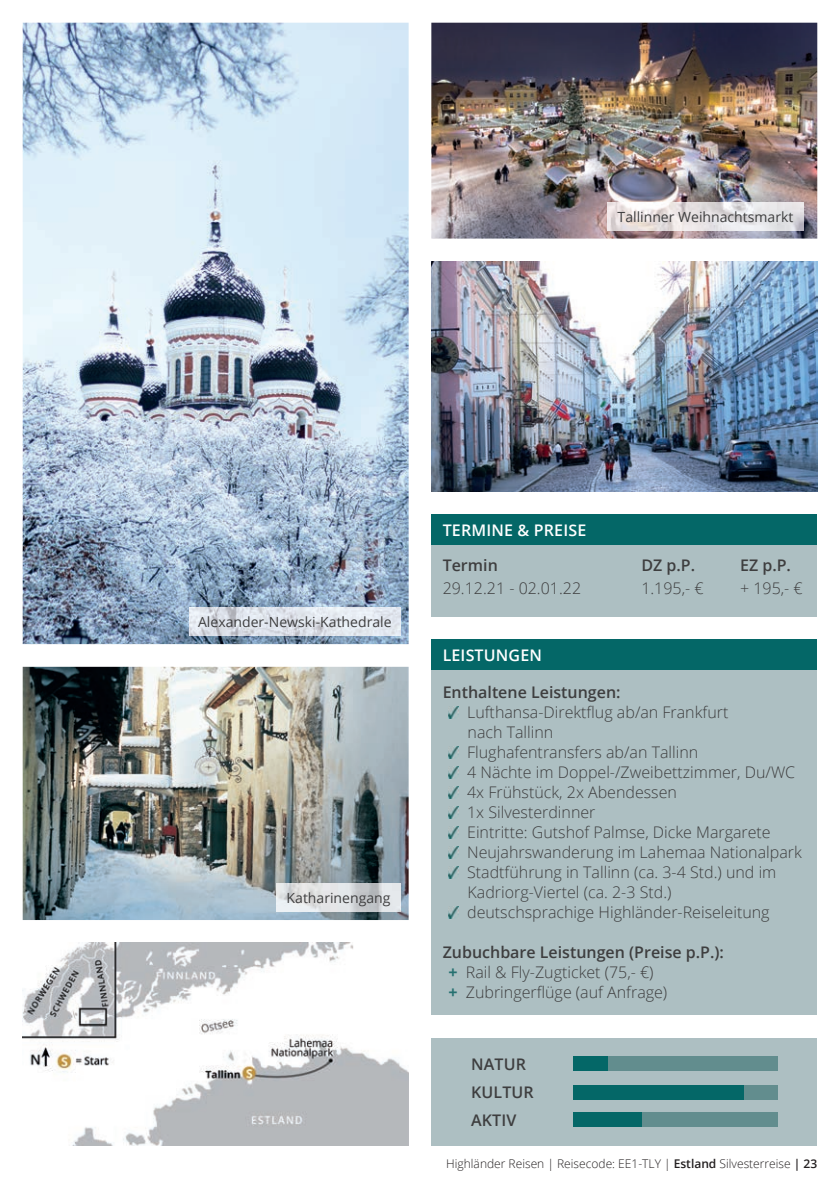
<style>
.page{position:relative;width:840px;height:1191px;background:#fff}
.page>*{position:absolute;margin:0;border:0;box-sizing:border-box;transform-origin:0 0}
.t1{font:300 16px/20px "Open Sans";color:#3e3e3f}
.t2{font:600 16px/28px "Open Sans";color:#3e3e3f}
.t3{font:600 16px "Open Sans";letter-spacing:.01em;color:#fff}
.t4{font:14px "Open Sans";color:#3e3e3f}
.t5{font:300 12px "Open Sans";color:#231f20}
.s1{font-weight:600}
.s2{font-weight:700;color:#267171}
</style>
<div class="page">
<img style="left:23px;top:23px;width:385px;height:621px">
<div style="left:431px;top:523px;width:385px;height:94px;background:#adbfc2"></div>
<div style="left:431px;top:514px;width:385px;height:30px;background:#046767"></div>
<div style="left:431px;top:649px;width:385px;height:366px;background:#adbfc2"></div>
<div style="left:431px;top:639px;width:385px;height:30px;background:#046767"></div>
<svg style="left:448px;top:706px;width:10px;height:12px"></svg>
<svg style="left:448px;top:746px;width:10px;height:12px"></svg>
<svg style="left:448px;top:766px;width:10px;height:12px"></svg>
<svg style="left:448px;top:786px;width:10px;height:12px"></svg>
<svg style="left:448px;top:806px;width:10px;height:12px"></svg>
<svg style="left:448px;top:826px;width:10px;height:12px"></svg>
<svg style="left:448px;top:846px;width:10px;height:12px"></svg>
<svg style="left:448px;top:866px;width:10px;height:12px"></svg>
<svg style="left:448px;top:906px;width:10px;height:12px"></svg>
<div style="left:431px;top:1037px;width:385px;height:108px;background:#adbfc2"></div>
<div style="left:573px;top:1112px;width:204px;height:14px;background:#628d8e"></div>
<div style="left:573px;top:1085px;width:204px;height:14px;background:#628d8e"></div>
<div style="left:573px;top:1056px;width:204px;height:14px;background:#628d8e"></div>
<div style="left:573px;top:1056px;width:34px;height:14px;background:#046767"></div>
<div style="left:573px;top:1085px;width:170px;height:14px;background:#046767"></div>
<div style="left:573px;top:1112px;width:68px;height:14px;background:#046767"></div>
<img style="left:431px;top:23px;width:385px;height:215px">
<img style="left:23px;top:942px;width:385px;height:203px">
<img style="left:431px;top:261px;width:385px;height:231px">
<img style="left:23px;top:667px;width:385px;height:253px">
<img style="left:189px;top:608px;width:211px;height:27px">
<img style="left:277px;top:883px;width:123px;height:28px">
<img style="left:607px;top:202px;width:195px;height:28px">
<p class="t4" style="left:617px;top:207px;width:177px">Tallinner Weihnachtsmarkt</p>
<p class="t4" style="left:198px;top:612px;width:195px">Alexander-Newski-Kathedrale</p>
<p class="t4" style="left:286px;top:888px;width:105px">Katharinengang</p>
<p class="t3" style="left:442px;top:519px;width:145px">TERMINE &amp; PREISE</p>
<p class="t2" style="left:442px;top:550px;width:57px">Termin</p>
<p class="t2" style="left:641px;top:550px;width:55px">DZ p.P.</p>
<p class="t2" style="left:739px;top:550px;width:52px">EZ p.P.</p>
<p class="t1" style="left:442px;top:578px;width:140px">29.12.21 - 02.01.22</p>
<p class="t1" style="left:641px;top:578px;width:64px">1.195,- €</p>
<p class="t1" style="left:739px;top:578px;width:64px">+ 195,- €</p>
<p class="t3" style="left:442px;top:644px;width:101px">LEISTUNGEN</p>
<p class="t2" style="left:442px;top:678px;width:179px">Enthaltene Leistungen:</p>
<p class="t1" style="left:467px;top:702px;width:336px">Lufthansa-Direktflug ab/an Frankfurt<br>nach Tallinn<br>Flughafentransfers ab/an Tallinn<br>4 Nächte im Doppel-/Zweibettzimmer, Du/WC 4x Frühstück, 2x Abendessen<br>1x Silvesterdinner<br>Eintritte: Gutshof Palmse, Dicke Margarete Neujahrswanderung im Lahemaa Nationalpark Stadtführung in Tallinn (ca. 3-4 Std.) und im Kadriorg-Viertel (ca. 2-3 Std.) deutschsprachige Highländer-Reiseleitung</p>
<p class="t1" style="left:448px;top:942px;width:277px;text-indent:-6px"><span class="s1">Zubuchbare Leistungen (Preise p.P.): </span><span class="s2">+</span> Rail &amp; Fly-Zugticket (75,- €)<br><span class="s2">+</span> Zubringerflüge (auf Anfrage)</p>
<p class="t2" style="left:471px;top:1049px;width:64px">NATUR<br>KULTUR<br>AKTIV</p>
<p class="t5" style="left:446px;top:1155px;width:372px">Highländer Reisen | Reisecode: EE1-TLY | <span class="s1">Estland</span> Silvesterreise <span class="s1">| 23</span></p>
</div>
